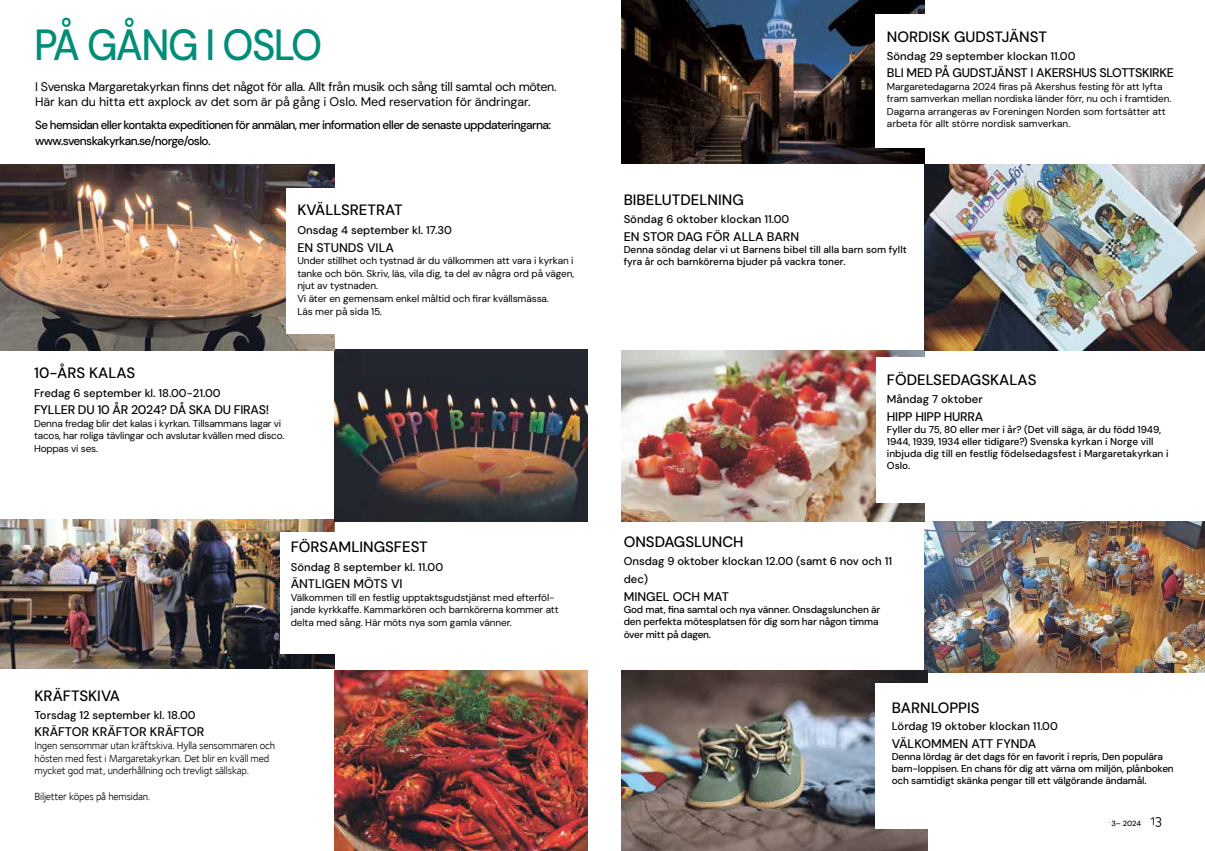
<style>
.page{position:relative;width:1205px;height:851px;background:#fff}
.page>*{position:absolute;margin:0;border:0;box-sizing:border-box;transform-origin:0 0}
.t1{font:500 43.62px "DM Sans";letter-spacing:-.04em;color:#008e79;scale:.92 1}
.t2{font:500 15px "DM Sans";color:#000}
.t3{font:12.5px/15px "DM Sans";letter-spacing:-.03em;color:#000}
.t4{font:500 12.5px "DM Sans";color:#000}
.t5{font:500 12.5px "DM Sans";letter-spacing:-.02em;color:#000}
.t6{font:500 11.88px/16.2px "DM Sans";letter-spacing:-.05em;color:#000}
.t7{font:500 11.25px/18.8px "DM Sans";color:#000}
.t8{font:10.62px/12.8px "Foundry Sterling Book Old Style";letter-spacing:-.02em;color:#000}
.t9{font:10px/12.6px "DM Sans";letter-spacing:-.01em;color:#000}
.t10{font:500 10px/12px "DM Sans";letter-spacing:-.02em;color:#000}
.t11{font:500 10px/12.5px "DM Sans";color:#000}
.t12{font:500 7.5px "DM Sans";letter-spacing:-.005em;color:#000}
</style>
<div class="page">
<img style="left:0;top:519px;width:335px;height:149px">
<img style="left:924px;top:521px;width:281px;height:151px">
<img style="left:621px;top:350px;width:303px;height:171px">
<img style="left:924px;top:164px;width:281px;height:186px">
<img style="left:621px;top:670px;width:306px;height:180px">
<img style="left:335px;top:349px;width:252px;height:172px">
<img style="left:0;top:164px;width:335px;height:186px">
<img style="left:621px;top:0;width:303px;height:164px">
<div style="left:286px;top:188px;width:323px;height:145px;background:#fff"></div>
<div style="left:280px;top:532px;width:323px;height:122px;background:#fff"></div>
<div style="left:876px;top:357px;width:323px;height:145px;background:#fff"></div>
<div style="left:875px;top:682px;width:234px;height:146px;background:#fff"></div>
<div style="left:875px;top:14px;width:307px;height:133px;background:#fff"></div>
<img style="left:335px;top:670px;width:252px;height:180px">
<h1 class="t1" style="left:34px;top:18px;width:315px">PÅ GÅNG I OSLO</h1>
<p class="t3" style="left:35px;top:79px;width:523px">I Svenska Margaretakyrkan finns det något för alla. Allt från musik och sång till samtal och möten.<br>Här kan du hitta ett axplock av det som är på gång i Oslo. Med reservation för ändringar.</p>
<p class="t6" style="left:35px;top:116px;width:517px">Se hemsidan eller kontakta expeditionen för anmälan, mer information eller de senaste uppdateringarna: www.svenskakyrkan.se/norge/oslo.</p>
<h2 class="t2" style="left:297px;top:201px;width:107px">KVÄLLSRETRAT</h2>
<p class="t7" style="left:297px;top:221px;width:156px">Onsdag 4 september kl. 17.30</p>
<p class="t4" style="left:297px;top:239px;width:98px">EN STUNDS VILA</p>
<p class="t9" style="left:297px;top:254px;width:278px">Under stillhet och tystnad är du välkommen att vara i kyrkan i tanke och bön. Skriv, läs, vila dig, ta del av några ord på vägen, njut av tystnaden.<br>Vi äter en gemensam enkel måltid och firar kvällsmässa.<br>Läs mer på sida 15.</p>
<h2 class="t2" style="left:34px;top:363px;width:103px">10-ÅRS KALAS</h2>
<p class="t7" style="left:34px;top:383px;width:188px">Fredag 6 september kl. 18.00-21.00</p>
<p class="t5" style="left:34px;top:402px;width:237px">FYLLER DU 10 ÅR 2024? DÅ SKA DU FIRAS!</p>
<p class="t9" style="left:34px;top:417px;width:252px">Denna fredag blir det kalas i kyrkan. Tillsammans lagar vi tacos, har roliga tävlingar och avslutar kvällen med disco.<br>Hoppas vi ses.</p>
<h2 class="t2" style="left:291px;top:537px;width:139px">FÖRSAMLINGSFEST</h2>
<p class="t7" style="left:291px;top:557px;width:154px">Söndag 8 september kl. 11.00</p>
<p class="t4" style="left:291px;top:576px;width:113px">ÄNTLIGEN MÖTS VI</p>
<p class="t9" style="left:291px;top:591px;width:269px">Välkommen till en festlig upptaktsgudstjänst med efterföl&shy;jande kyrkkaffe. Kammarkören och barnkörerna kommer att delta med sång. Här möts nya som gamla vänner.</p>
<h2 class="t2" style="left:35px;top:686px;width:87px">KRÄFTSKIVA</h2>
<p class="t7" style="left:35px;top:705px;width:163px">Torsdag 12 september kl. 18.00</p>
<p class="t4" style="left:35px;top:723px;width:171px">KRÄFTOR KRÄFTOR KRÄFTOR</p>
<p class="t8" style="left:35px;top:738px;width:242px">Ingen sensommar utan kräftskiva. Hylla sensommaren och hösten med fest i Margaretakyrkan. Det blir en kväll med mycket god mat, underhållning och trevligt sällskap.</p>
<p class="t8" style="left:35px;top:789px;width:117px">Biljetter köpes på hemsidan.</p>
<h2 class="t2" style="left:887px;top:28px;width:162px">NORDISK GUDSTJÄNST</h2>
<p class="t7" style="left:887px;top:46px;width:190px">Söndag 29 september klockan 11.00</p>
<p class="t5" style="left:887px;top:65px;width:289px">BLI MED PÅ GUDSTJÄNST I AKERSHUS SLOTTSKIRKE</p>
<p class="t9" style="left:887px;top:80px;width:286px">Margaretedagarna 2024 firas på Akershus festing för att lyfta fram samverkan mellan nordiska länder förr, nu och i framtiden.<br>Dagarna arrangeras av Foreningen Norden som fortsätter att arbeta för allt större nordisk samverkan.</p>
<h2 class="t2" style="left:624px;top:190px;width:122px">BIBELUTDELNING</h2>
<p class="t7" style="left:624px;top:210px;width:167px">Söndag 6 oktober klockan 11.00</p>
<p class="t4" style="left:624px;top:229px;width:177px">EN STOR DAG FÖR ALLA BARN</p>
<p class="t11" style="left:624px;top:243px;width:284px">Denna söndag delar vi ut Barnens bibel till alla barn som fyllt fyra år och barnkörerna bjuder på vackra toner.</p>
<h2 class="t2" style="left:887px;top:370px;width:151px">FÖDELSEDAGSKALAS</h2>
<p class="t7" style="left:887px;top:390px;width:97px">Måndag 7 oktober</p>
<p class="t5" style="left:887px;top:408px;width:98px">HIPP HIPP HURRA</p>
<p class="t10" style="left:887px;top:423px;width:283px">Fyller du 75, 80 eller mer i år? (Det vill säga, är du född 1949, 1944, 1939, 1934 eller tidigare?) Svenska kyrkan i Norge vill inbjuda dig till en festlig födelsedagsfest i Margaretakyrkan i Oslo.</p>
<h2 class="t2" style="left:624px;top:532px;width:121px">ONSDAGSLUNCH</h2>
<p class="t7" style="left:624px;top:551px;width:270px">Onsdag 9 oktober klockan 12.00 (samt 6 nov och 11 dec)</p>
<p class="t4" style="left:624px;top:588px;width:107px">MINGEL OCH MAT</p>
<p class="t10" style="left:624px;top:603px;width:258px">God mat, fina samtal och nya vänner. Onsdagslunchen är den perfekta mötesplatsen för dig som har någon timma över mitt på dagen.</p>
<h2 class="t2" style="left:892px;top:697px;width:89px">BARNLOPPIS</h2>
<p class="t7" style="left:892px;top:716px;width:168px">Lördag 19 oktober klockan 11.00</p>
<p class="t4" style="left:892px;top:735px;width:146px">VÄLKOMMEN ATT FYNDA</p>
<p class="t10" style="left:892px;top:749px;width:283px;line-height:12.4px">Denna lördag är det dags för en favorit i repris, Den populära barn-loppisen. En chans för dig att värna om miljön, plånboken och samtidigt skänka pengar till ett välgörande ändamål.</p>
<p class="t12" style="left:1070px;top:818px;width:93px">INTRYCK nr 3– 2024 <sup>13</sup></p>
</div>
